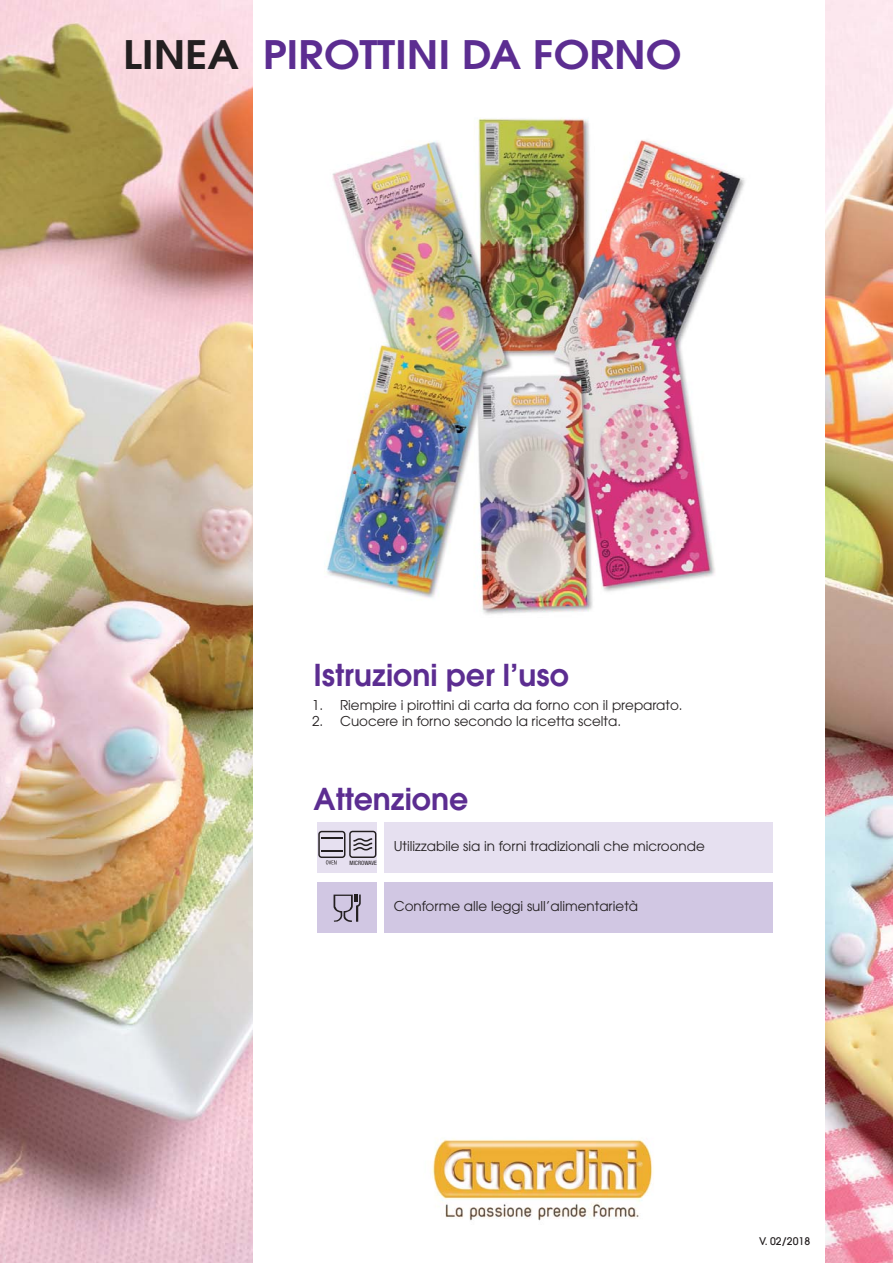
<style>
.page{position:relative;width:893px;height:1263px;background:#fff}
.page>*{position:absolute;margin:0;border:0;box-sizing:border-box;transform-origin:0 0}
.t1{font:600 39px "Avant Garde";color:#5c2d91;scale:1.09 1}
.t2{font:600 30px "Avant Garde";color:#5c2d91}
.t3{font:13.5px "Avant Garde";color:#231f20}
.t4{font:500 10.5px "Avant Garde";color:#231f20}
.t5{font:condensed 6px "Helvetica Neue";color:#231f20}
.s1{color:#231f20}
</style>
<div class="page">
<img style="left:0;top:0;width:892px;height:1263px">
<div style="left:253px;top:0;width:572px;height:1263px;background:#fff"></div>
<img style="left:326px;top:118px;width:419px;height:497px">
<img style="left:432px;top:1139px;width:222px;height:82px">
<div style="left:384px;top:882px;width:388px;height:50px;background:#d1c7e3"></div>
<div style="left:384px;top:822px;width:388px;height:50px;background:#e6e0f0"></div>
<div style="left:317px;top:882px;width:60px;height:50px;background:#d1c7e3"></div>
<div style="left:317px;top:822px;width:60px;height:50px;background:#e6e0f0"></div>
<svg style="left:333px;top:895px;width:28px;height:27px"></svg>
<svg style="left:318px;top:831px;width:27px;height:34px"></svg>
<svg style="left:353px;top:838px;width:20px;height:13px"></svg>
<div style="left:349px;top:831px;width:27px;height:27px;border:1px solid #231f20;border-radius:3px"></div>
<h1 class="t1" style="left:123px;top:40px;width:514px"><span class="s1">LINEA</span> PIROTTINI DA FORNO</h1>
<h2 class="t2" style="left:313px;top:664px;width:257px">Istruzioni per l’uso</h2>
<p class="t3" style="left:312px;top:700px;width:372px">1. Riempire i pirottini di carta da forno con il preparato.</p>
<p class="t3" style="left:312px;top:716px;width:311px">2. Cuocere in forno secondo la ricetta scelta.</p>
<h2 class="t2" style="left:313px;top:788px;width:156px">Attenzione</h2>
<p class="t5" style="left:350px;top:861px;width:29px">MICROWAVE</p>
<p class="t3" style="left:394px;top:841px;width:313px">Utilizzabile sia in forni tradizionali che microonde</p>
<p class="t3" style="left:394px;top:901px;width:246px">Conforme alle leggi sull’alimentarietà</p>
<p class="t4" style="left:759px;top:1237px;width:52px">V. 02/2018</p>
</div>
